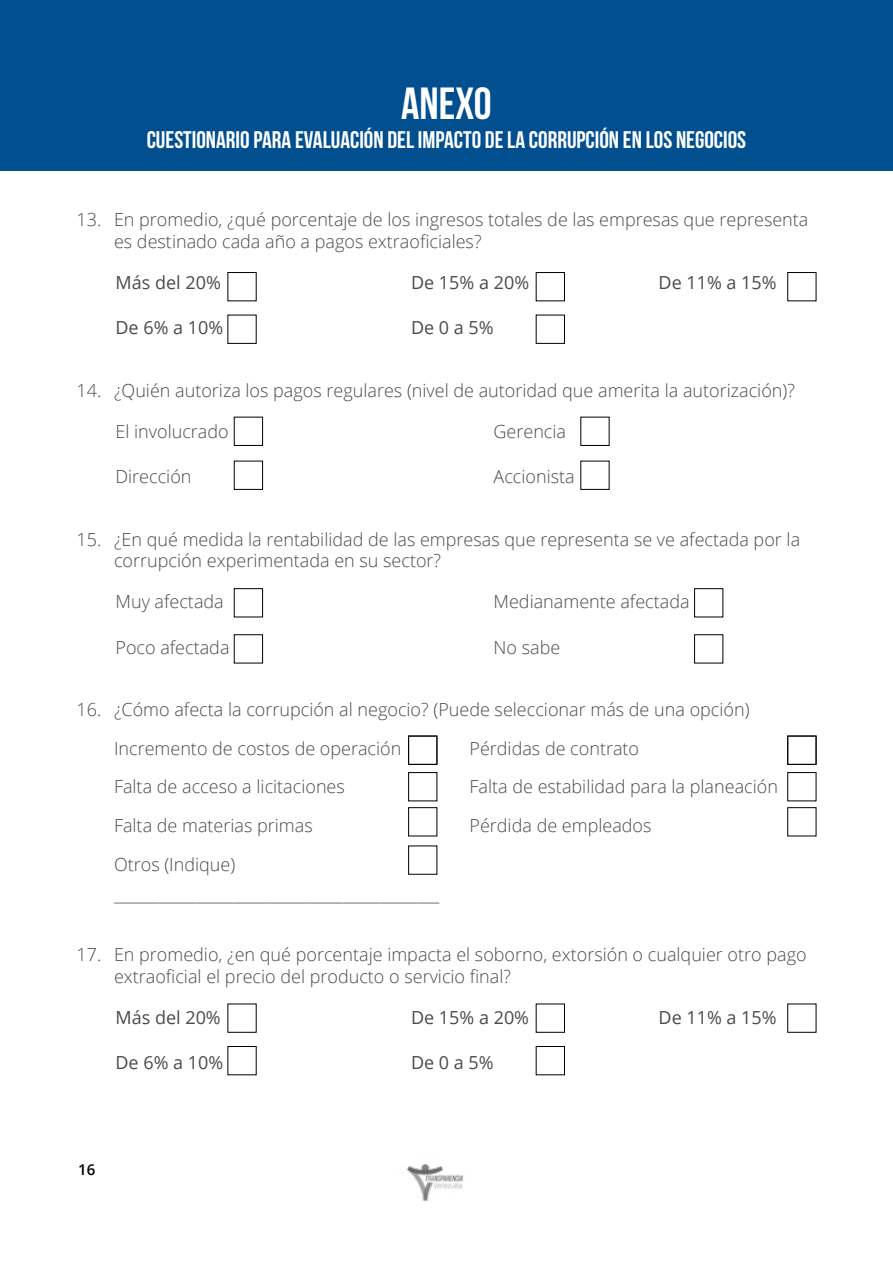
<style>
.page{position:relative;width:893px;height:1263px;background:#fff}
.page>*{position:absolute;margin:0;border:0;box-sizing:border-box;transform-origin:0 0}
.t1{font:45px "Bebas Neue";color:#fff}
.t2{font:24px "Bebas Neue";color:#fff}
.t3{font:300 18px/21.6px "Open Sans";color:#4a4a49}
.t4{font:18px "Open Sans";color:#4a4a49}
.t5{font:600 15px "Open Sans";color:#000}
</style>
<div class="page">
<img style="left:406px;top:1164px;width:57px;height:37px">
<div style="left:0;top:0;width:893px;height:170px;background:#024f90"></div>
<div style="left:234px;top:417px;width:29px;height:29px;border:1px solid #000"></div>
<div style="left:234px;top:461px;width:29px;height:29px;border:1px solid #000"></div>
<div style="left:234px;top:588px;width:29px;height:29px;border:1px solid #000"></div>
<div style="left:694px;top:588px;width:29px;height:29px;border:1px solid #000"></div>
<div style="left:787px;top:736px;width:29px;height:29px;border:1px solid #000"></div>
<div style="left:408px;top:736px;width:29px;height:29px;border:1px solid #000"></div>
<div style="left:408px;top:772px;width:29px;height:29px;border:1px solid #000"></div>
<div style="left:408px;top:807px;width:29px;height:29px;border:1px solid #000"></div>
<div style="left:408px;top:845px;width:29px;height:30px;border:1px solid #000"></div>
<div style="left:536px;top:272px;width:29px;height:29px;border:1px solid #000"></div>
<div style="left:536px;top:315px;width:29px;height:29px;border:1px solid #000"></div>
<div style="left:536px;top:1003px;width:29px;height:30px;border:1px solid #000"></div>
<div style="left:536px;top:1046px;width:29px;height:29px;border:1px solid #000"></div>
<h1 class="t1" style="left:401px;top:79px;width:92px">ANEXO</h1>
<h2 class="t2" style="left:147px;top:126px;width:601px">CUESTIONARIO PARA EVALUACIÓN DEL IMPACTO DE LA CORRUPCIÓN EN LOS NEGOCIOS</h2>
<p class="t3" style="left:114px;top:209px;width:696px;text-indent:-37px">13. En promedio, ¿qué porcentaje de los ingresos totales de las empresas que representa es destinado cada año a pagos extraoficiales?</p>
<p class="t4" style="left:116px;top:270px;width:107px">Más del 20%</p>
<p class="t4" style="left:411px;top:270px;width:120px">De 15% a 20%</p>
<p class="t4" style="left:659px;top:270px;width:120px">De 11% a 15%</p>
<p class="t4" style="left:116px;top:315px;width:109px">De 6% a 10%</p>
<p class="t4" style="left:411px;top:315px;width:84px">De 0 a 5%</p>
<p class="t3" style="left:77px;top:379px;width:720px">14. ¿Quién autoriza los pagos regulares (nivel de autoridad que amerita la autorización)?</p>
<p class="t3" style="left:116px;top:420px;width:115px">El involucrado</p>
<p class="t3" style="left:494px;top:420px;width:74px">Gerencia</p>
<p class="t3" style="left:116px;top:465px;width:77px">Dirección</p>
<p class="t3" style="left:494px;top:465px;width:83px">Accionista</p>
<p class="t3" style="left:114px;top:528px;width:688px;text-indent:-37px">15. ¿En qué medida la rentabilidad de las empresas que representa se ve afectada por la corrupción experimentada en su sector?</p>
<p class="t3" style="left:116px;top:590px;width:110px">Muy afectada</p>
<p class="t3" style="left:494px;top:590px;width:198px">Medianamente afectada</p>
<p class="t3" style="left:116px;top:636px;width:116px">Poco afectada</p>
<p class="t3" style="left:494px;top:636px;width:68px">No sabe</p>
<p class="t3" style="left:114px;top:690px;width:637px;line-height:38.5px;text-indent:-37px">16. ¿Cómo afecta la corrupción al negocio? (Puede seleccionar más de una opción)<br>Incremento de costos de operación</p>
<p class="t3" style="left:469px;top:737px;width:171px">Pérdidas de contrato</p>
<p class="t3" style="left:114px;top:776px;width:232px">Falta de acceso a licitaciones</p>
<p class="t3" style="left:469px;top:776px;width:310px">Falta de estabilidad para la planeación</p>
<p class="t3" style="left:114px;top:814px;width:200px">Falta de materias primas</p>
<p class="t3" style="left:469px;top:814px;width:184px">Pérdida de empleados</p>
<p class="t3" style="left:114px;top:849px;width:327px;line-height:30.2px">Otros (Indique) ____________________________________________</p>
<p class="t3" style="left:114px;top:943px;width:694px;text-indent:-37px">17. En promedio, ¿en qué porcentaje impacta el soborno, extorsión o cualquier otro pago extraoficial el precio del producto o servicio final?</p>
<p class="t4" style="left:115px;top:1005px;width:107px">Más del 20%</p>
<p class="t4" style="left:411px;top:1005px;width:120px">De 15% a 20%</p>
<p class="t4" style="left:658px;top:1005px;width:120px">De 11% a 15%</p>
<p class="t4" style="left:115px;top:1050px;width:109px">De 6% a 10%</p>
<p class="t4" style="left:411px;top:1050px;width:84px">De 0 a 5%</p>
<p class="t5" style="left:78px;top:1159px;width:19px">16</p>
</div>
